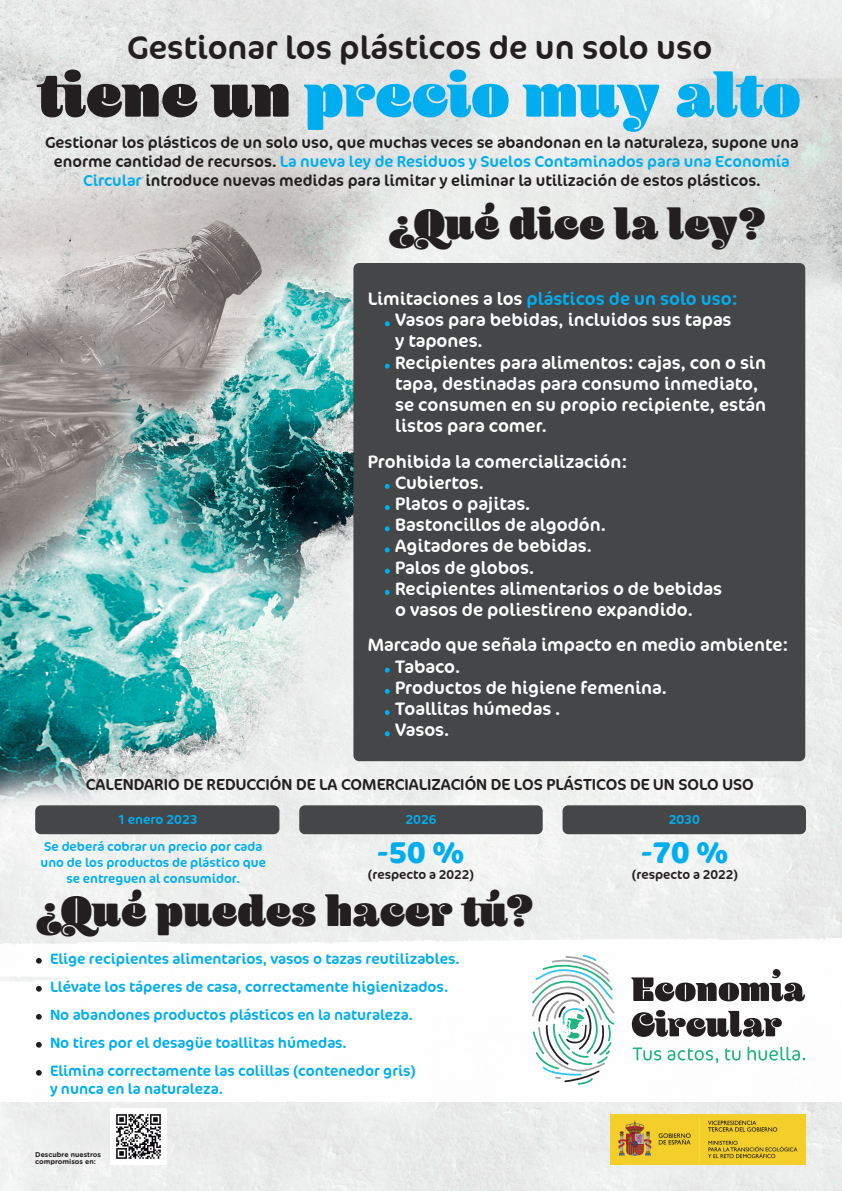
<style>
.page{position:relative;width:842px;height:1191px;background:#fff}
.page>*{position:absolute;margin:0;border:0;box-sizing:border-box;transform-origin:0 0}
.t1{font:900 63px "Blenny";color:#00aeef}
.t2{font:900 44px "Blenny";color:#231f20}
.t3{font:33px "Cocon Pro";color:#231f20}
.t4{font:700 30px "Cocon";color:#00aeef}
.t5{font:18.2px/21.2px "Cocon Pro";color:#fff}
.t6{font:16px/19.2px "Cocon Pro";color:#231f20;text-align:center}
.t7{font:15px/28px "Cocon Pro";color:#00aeef}
.t8{font:13.2px "Cocon Pro";color:#00aeef}
.t9{font:13px/15.6px "Cocon Pro";color:#00aeef;text-align:center}
.t10{font:13px "Cocon Pro";color:#231f20}
.t11{font:700 7px/7px "Gotham Rounded";color:#231f20}
.s1{color:#231f20}
.s2{color:#00aeef}
</style>
<div class="page">
<img style="left:0;top:0;width:842px;height:1191px">
<div style="left:353px;top:263px;width:452px;height:498px;background:#454647;border-radius:6px"></div>
<svg style="left:0;top:936px;width:842px;height:165px"></svg>
<svg style="left:36px;top:958px;width:6px;height:5px"></svg>
<svg style="left:36px;top:986px;width:6px;height:5px"></svg>
<svg style="left:36px;top:1014px;width:6px;height:5px"></svg>
<svg style="left:36px;top:1042px;width:6px;height:5px"></svg>
<svg style="left:36px;top:1070px;width:6px;height:5px"></svg>
<svg style="left:633px;top:1046px;width:172px;height:17px"></svg>
<svg style="left:632px;top:1010px;width:150px;height:27px"></svg>
<svg style="left:631px;top:969px;width:174px;height:32px"></svg>
<svg style="left:532px;top:955px;width:82px;height:129px"></svg>
<svg style="left:385px;top:321px;width:5px;height:5px"></svg>
<svg style="left:385px;top:364px;width:5px;height:5px"></svg>
<svg style="left:385px;top:484px;width:5px;height:5px"></svg>
<svg style="left:385px;top:505px;width:5px;height:5px"></svg>
<svg style="left:385px;top:526px;width:5px;height:5px"></svg>
<svg style="left:385px;top:547px;width:5px;height:5px"></svg>
<svg style="left:385px;top:568px;width:5px;height:5px"></svg>
<svg style="left:385px;top:590px;width:5px;height:5px"></svg>
<svg style="left:385px;top:667px;width:5px;height:5px"></svg>
<svg style="left:385px;top:689px;width:5px;height:5px"></svg>
<svg style="left:385px;top:710px;width:5px;height:5px"></svg>
<svg style="left:385px;top:731px;width:5px;height:5px"></svg>
<div style="left:299px;top:805px;width:244px;height:29px;background:#454647;border-radius:6px"></div>
<div style="left:562px;top:805px;width:244px;height:29px;background:#454647;border-radius:6px"></div>
<div style="left:35px;top:805px;width:244px;height:29px;background:#454647;border-radius:6px"></div>
<img style="left:110px;top:1108px;width:56px;height:56px">
<img style="left:610px;top:1114px;width:195px;height:50px">
<h3 class="t3" style="left:127px;top:28px;width:586px">Gestionar los plásticos de un solo uso</h3>
<h1 class="t1" style="left:38px;top:58px;width:764px"><span class="s1">tiene un</span> precio muy alto</h1>
<p class="t6" style="left:45px;top:133px;width:755px">Gestionar los plásticos de un solo uso, que muchas veces se abandonan en la naturaleza, supone una enorme cantidad de recursos. <span class="s2">La nueva ley de Residuos y Suelos Contaminados para una Economía<br>Circular</span> introduce nuevas medidas para limitar y eliminar la utilización de estos plásticos.</p>
<h2 class="t2" style="left:389px;top:198px;width:378px">¿Qué dice la ley?</h2>
<p class="t5" style="left:395px;top:288px;width:372px;text-indent:-27px">Limitaciones a los <span class="s2">plásticos de un solo uso:<br></span>Vasos para bebidas, incluidos sus tapas<br>y tapones.<br>Recipientes para alimentos: cajas, con o sin tapa, destinadas para consumo inmediato, se consumen en su propio recipiente, están listos para comer.</p>
<p class="t5" style="left:395px;top:451px;width:328px;text-indent:-27px">Prohibida la comercialización:<br>Cubiertos.<br>Platos o pajitas.<br>Bastoncillos de algodón.<br>Agitadores de bebidas.<br>Palos de globos.<br>Recipientes alimentarios o de bebidas o vasos de poliestireno expandido.</p>
<p class="t5" style="left:395px;top:635px;width:395px;text-indent:-27px">Marcado que señala impacto en medio ambiente:<br>Tabaco.<br>Productos de higiene femenina.<br>Toallitas húmedas .<br>Vasos.</p>
<p class="t6" style="left:86px;top:775px;width:669px">CALENDARIO DE REDUCCIÓN DE LA COMERCIALIZACIÓN DE LOS PLÁSTICOS DE UN SOLO USO</p>
<p class="t8" style="left:405px;top:811px;width:33px">2026</p>
<h3 class="t4" style="left:377px;top:834px;width:89px">-50 %</h3>
<p class="t10" style="left:368px;top:866px;width:108px">(respecto a 2022)</p>
<p class="t8" style="left:117px;top:811px;width:82px">1 enero 2023</p>
<p class="t9" style="left:41px;top:839px;width:227px">Se deberá cobrar un precio por cada uno de los productos de plástico que se entreguen al consumidor.</p>
<p class="t8" style="left:669px;top:811px;width:33px">2030</p>
<h3 class="t4" style="left:641px;top:834px;width:89px">-70 %</h3>
<p class="t10" style="left:632px;top:866px;width:108px">(respecto a 2022)</p>
<h2 class="t2" style="left:36px;top:885px;width:499px">¿Qué puedes hacer tú?</h2>
<p class="t7" style="left:50px;top:944px;width:411px">Elige recipientes alimentarios, vasos o tazas reutilizables.<br>Llévate los táperes de casa, correctamente higienizados.<br>No abandones productos plásticos en la naturaleza.<br>No tires por el desagüe toallitas húmedas.<br>Elimina correctamente las colillas (contenedor gris)</p>
<p class="t7" style="left:50px;top:1074px;width:174px">y nunca en la naturaleza.</p>
<p class="t11" style="left:35px;top:1150px;width:67px">Descubre nuestros compromisos en:</p>
</div>
